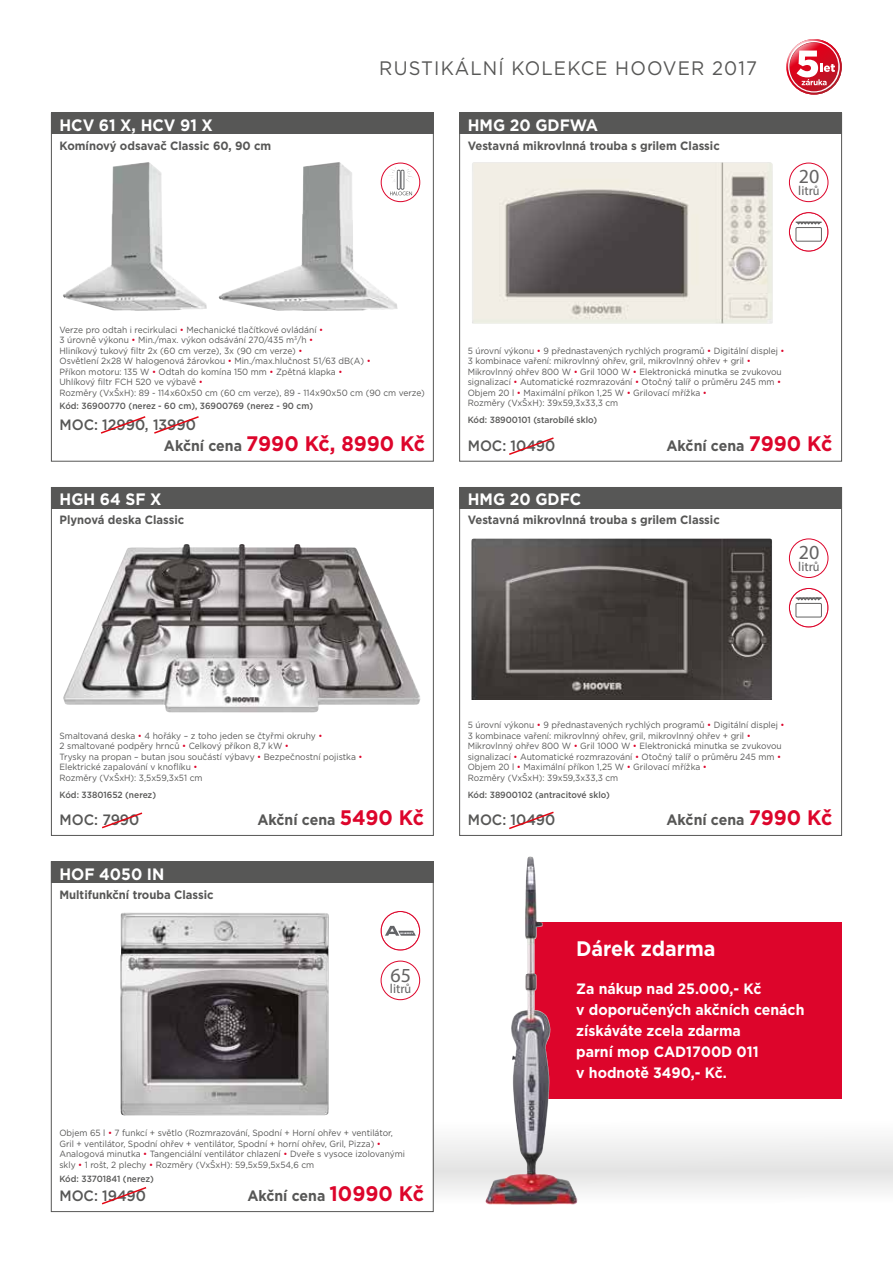
<style>
.page{position:relative;width:893px;height:1263px;background:#fff}
.page>*{position:absolute;margin:0;border:0;box-sizing:border-box;transform-origin:0 0}
.t1{font:700 21px "Gotham";letter-spacing:-.005em;color:#dd052b;scale:.94 1}
.t2{font:700 21px "Gotham";color:#fff;scale:.94 1}
.t3{font:19.95px "Myriad Pro";color:#646363}
.t4{font:19.5px "Gotham";letter-spacing:.06em;color:#575756;scale:.94 1}
.t5{font:700 16.5px "Gotham";color:#fff;scale:.94 1}
.t6{font:700 15px/21px "Gotham";color:#fff;scale:.94 1}
.t7{font:700 15px "Gotham";color:#575756;scale:.94 1}
.t8{font:500 15px "Gotham";color:#575756;scale:.94 1}
.t9{font:13.05px "Myriad Pro";color:#646363}
.t10{font:700 12px "Gotham";color:#575756;scale:.94 1}
.t11{font:9px/10.5px "Gotham";color:#575756;scale:.94 1}
.t12{font:500 9px "Gotham";color:#575756;scale:.94 1}
.s1{color:#dd052b}
.s2{font-size:15px;color:#575756}
.s3{font-size:21px;color:#dd052b}
</style>
<div class="page">
<svg style="left:434px;top:1069px;width:459px;height:136px"></svg>
<div style="left:534px;top:922px;width:308px;height:176px;background:#dd052b"></div>
<div style="left:51px;top:113px;width:383px;height:21px;background:#575756"></div>
<div style="left:459px;top:113px;width:383px;height:21px;background:#575756"></div>
<div style="left:459px;top:487px;width:383px;height:21px;background:#575756"></div>
<div style="left:51px;top:861px;width:383px;height:21px;background:#575756"></div>
<div style="left:51px;top:487px;width:383px;height:21px;background:#575756"></div>
<img style="left:63px;top:162px;width:144px;height:149px">
<img style="left:472px;top:162px;width:301px;height:162px">
<img style="left:471px;top:538px;width:301px;height:162px">
<img style="left:120px;top:912px;width:209px;height:203px">
<img style="left:63px;top:544px;width:358px;height:169px">
<img style="left:219px;top:162px;width:179px;height:149px">
<svg style="left:786px;top:39px;width:56px;height:56px"></svg>
<svg style="left:387px;top:167px;width:27px;height:28px"></svg>
<div style="left:381px;top:163px;width:39px;height:39px;border:1px solid #dd052b;border-radius:50%"></div>
<svg style="left:385px;top:926px;width:31px;height:10px"></svg>
<div style="left:381px;top:911px;width:39px;height:39px;border:1px solid #dd052b;border-radius:50%"></div>
<div style="left:789px;top:163px;width:39px;height:39px;border:1px solid #dd052b;border-radius:50%"></div>
<div style="left:789px;top:539px;width:39px;height:39px;border:1px solid #dd052b;border-radius:50%"></div>
<div style="left:381px;top:961px;width:39px;height:39px;border:1px solid #dd052b;border-radius:50%"></div>
<svg style="left:509px;top:437px;width:45px;height:18px"></svg>
<svg style="left:509px;top:811px;width:45px;height:19px"></svg>
<svg style="left:101px;top:1187px;width:46px;height:18px"></svg>
<svg style="left:102px;top:812px;width:41px;height:17px"></svg>
<svg style="left:100px;top:416px;width:99px;height:18px"></svg>
<img style="left:514px;top:858px;width:14px;height:159px">
<svg style="left:795px;top:222px;width:27px;height:2px"></svg>
<div style="left:796px;top:227px;width:26px;height:14px;border:1px solid #646363"></div>
<div style="left:789px;top:213px;width:39px;height:38px;border:1px solid #dd052b;border-radius:50%"></div>
<div style="left:789px;top:212px;width:39px;height:39px;border:1px solid #dd052b;border-radius:50%"></div>
<svg style="left:795px;top:598px;width:27px;height:2px"></svg>
<div style="left:796px;top:603px;width:26px;height:14px;border:1px solid #646363"></div>
<div style="left:789px;top:588px;width:39px;height:39px;border:1px solid #dd052b;border-radius:50%"></div>
<h3 class="t5" style="left:60px;top:114px;width:165px">HCV 61 X, HCV 91 X</h3>
<h3 class="t10" style="left:60px;top:138px;width:227px">Komínový odsavač Classic 60, 90 cm</h3>
<h3 class="t4" style="left:379px;top:55px;width:403px">RUSTIKÁLNÍ KOLEKCE HOOVER 2017</h3>
<h3 class="t5" style="left:468px;top:114px;width:140px">HMG 20 GDFWA</h3>
<h3 class="t10" style="left:468px;top:138px;width:270px">Vestavná mikrovlnná trouba s grilem Classic</h3>
<h2 class="t3" style="left:799px;top:164px;width:22px">20</h2>
<h3 class="t9" style="left:798px;top:182px;width:23px">litrů</h3>
<p class="t11" style="left:60px;top:324px;width:390px">Verze pro odtah i recirkulaci <span class="s1">•</span> Mechanické tlačítkové ovládání <span class="s1">•<br></span>3 úrovně výkonu <span class="s1">•</span> Min./max. výkon odsávání 270/435 m<sup>3</sup>/h <span class="s1">•<br></span>Hliníkový tukový filtr 2x (60 cm verze), 3x (90 cm verze) <span class="s1">•<br></span>Osvětlení 2x28 W halogenová žárovkou <span class="s1">•</span> Min./max.hlučnost 51/63 dB(A) <span class="s1">•<br></span>Příkon motoru: 135 W <span class="s1">•</span> Odtah do komína 150 mm <span class="s1">•</span> Zpětná klapka <span class="s1">•<br></span>Uhlíkový filtr FCH 520 ve výbavě <span class="s1">•<br></span>Rozměry (VxŠxH): 89 - 114x60x50 cm (60 cm verze), 89 - 114x90x50 cm (90 cm verze)</p>
<p class="t12" style="left:60px;top:399px;width:271px">Kód: 36900770 (nerez - 60 cm), 36900769 (nerez - 90 cm)</p>
<h3 class="t8" style="left:60px;top:415px;width:147px">MOC: 12990, 13990</h3>
<h1 class="t1" style="left:164px;top:429px;width:279px"><span class="s2">Akční cena</span> 7990 Kč, 8990 Kč</h1>
<h3 class="t5" style="left:60px;top:488px;width:110px">HGH 64 SF X</h3>
<h3 class="t10" style="left:60px;top:512px;width:134px">Plynová deska Classic</h3>
<p class="t11" style="left:468px;top:345px;width:339px">5 úrovní výkonu <span class="s1">•</span> 9 přednastavených rychlých programů <span class="s1">•</span> Digitální displej <span class="s1">• </span>3 kombinace vaření: mikrovlnný ohřev, gril, mikrovlnný ohřev + gril <span class="s1">• </span>Mikrovlnný ohřev 800 W <span class="s1">•</span> Gril 1000 W <span class="s1">•</span> Elektronická minutka se zvukovou signalizací <span class="s1">•</span> Automatické rozmrazování <span class="s1">•</span> Otočný talíř o průměru 245 mm <span class="s1">• </span>Objem 20 l <span class="s1">•</span> Maximální příkon 1,25 W <span class="s1">•</span> Grilovací mřížka <span class="s1">•<br></span>Rozměry (VxŠxH): 39x59,3x33,3 cm</p>
<p class="t12" style="left:468px;top:414px;width:139px">Kód: 38900101 (starobílé sklo)</p>
<h3 class="t8" style="left:468px;top:436px;width:95px">MOC: 10490</h3>
<h3 class="t7" style="left:666px;top:435px;width:178px">Akční cena <span class="s3">7990 Kč</span></h3>
<h3 class="t5" style="left:468px;top:488px;width:122px">HMG 20 GDFC</h3>
<h3 class="t10" style="left:468px;top:512px;width:270px">Vestavná mikrovlnná trouba s grilem Classic</h3>
<h2 class="t3" style="left:799px;top:540px;width:22px">20</h2>
<h3 class="t9" style="left:798px;top:558px;width:23px">litrů</h3>
<p class="t11" style="left:60px;top:730px;width:324px">Smaltovaná deska <span class="s1">•</span> 4 hořáky – z toho jeden se čtyřmi okruhy <span class="s1">•<br></span>2 smaltované podpěry hrnců <span class="s1">•</span> Celkový příkon 8,7 kW <span class="s1">•<br></span>Trysky na propan – butan jsou součástí výbavy <span class="s1">•</span> Bezpečnostní pojistka <span class="s1">• </span>Elektrické zapalování v knoflíku <span class="s1">•<br></span>Rozměry (VxŠxH): 3,5x59,3x51 cm</p>
<p class="t12" style="left:60px;top:788px;width:104px">Kód: 33801652 (nerez)</p>
<h3 class="t8" style="left:60px;top:810px;width:86px">MOC: 7990</h3>
<h3 class="t7" style="left:257px;top:810px;width:179px">Akční cena <span class="s3">5490 Kč</span></h3>
<h3 class="t5" style="left:59px;top:863px;width:113px">HOF 4050 IN</h3>
<h3 class="t10" style="left:59px;top:886px;width:166px">Multifunkční trouba Classic</h3>
<h2 class="t3" style="left:390px;top:962px;width:22px">65</h2>
<h3 class="t9" style="left:390px;top:980px;width:23px">litrů</h3>
<p class="t11" style="left:59px;top:1127px;width:369px">Objem 65 l <span class="s1">•</span> 7 funkcí + světlo (Rozmrazování, Spodní + Horní ohřev + ventilátor, Gril + ventilátor, Spodní ohřev + ventilátor, Spodní + horní ohřev, Gril, Pizza) <span class="s1">• </span>Analogová minutka <span class="s1">•</span> Tangenciální ventilátor chlazení <span class="s1">•</span> Dveře s vysoce izolovanými skly <span class="s1">•</span> 1 rošt, 2 plechy <span class="s1">•</span> Rozměry (VxŠxH): 59,5x59,5x54,6 cm</p>
<p class="t12" style="left:59px;top:1173px;width:102px">Kód: 33701841 (nerez)</p>
<h3 class="t8" style="left:59px;top:1186px;width:94px">MOC: 19490</h3>
<h3 class="t7" style="left:247px;top:1186px;width:189px">Akční cena <span class="s3">10990 Kč</span></h3>
<p class="t11" style="left:468px;top:719px;width:339px">5 úrovní výkonu <span class="s1">•</span> 9 přednastavených rychlých programů <span class="s1">•</span> Digitální displej <span class="s1">• </span>3 kombinace vaření: mikrovlnný ohřev, gril, mikrovlnný ohřev + gril <span class="s1">• </span>Mikrovlnný ohřev 800 W <span class="s1">•</span> Gril 1000 W <span class="s1">•</span> Elektronická minutka se zvukovou signalizací <span class="s1">•</span> Automatické rozmrazování <span class="s1">•</span> Otočný talíř o průměru 245 mm <span class="s1">• </span>Objem 20 l <span class="s1">•</span> Maximální příkon 1,25 W <span class="s1">•</span> Grilovací mřížka <span class="s1">•<br></span>Rozměry (VxŠxH): 39x59,3x33,3 cm</p>
<p class="t12" style="left:468px;top:788px;width:153px">Kód: 38900102 (antracitové sklo)</p>
<h3 class="t8" style="left:468px;top:810px;width:95px">MOC: 10490</h3>
<h3 class="t7" style="left:666px;top:810px;width:178px">Akční cena <span class="s3">7990 Kč</span></h3>
<h1 class="t2" style="left:576px;top:935px;width:150px">Dárek zdarma</h1>
<h3 class="t6" style="left:576px;top:978px;width:244px">Za nákup nad 25.000,- Kč<br>v doporučených akčních cenách získáváte zcela zdarma<br>parní mop CAD1700D 011<br>v hodnotě 3490,- Kč.</h3>
</div>
